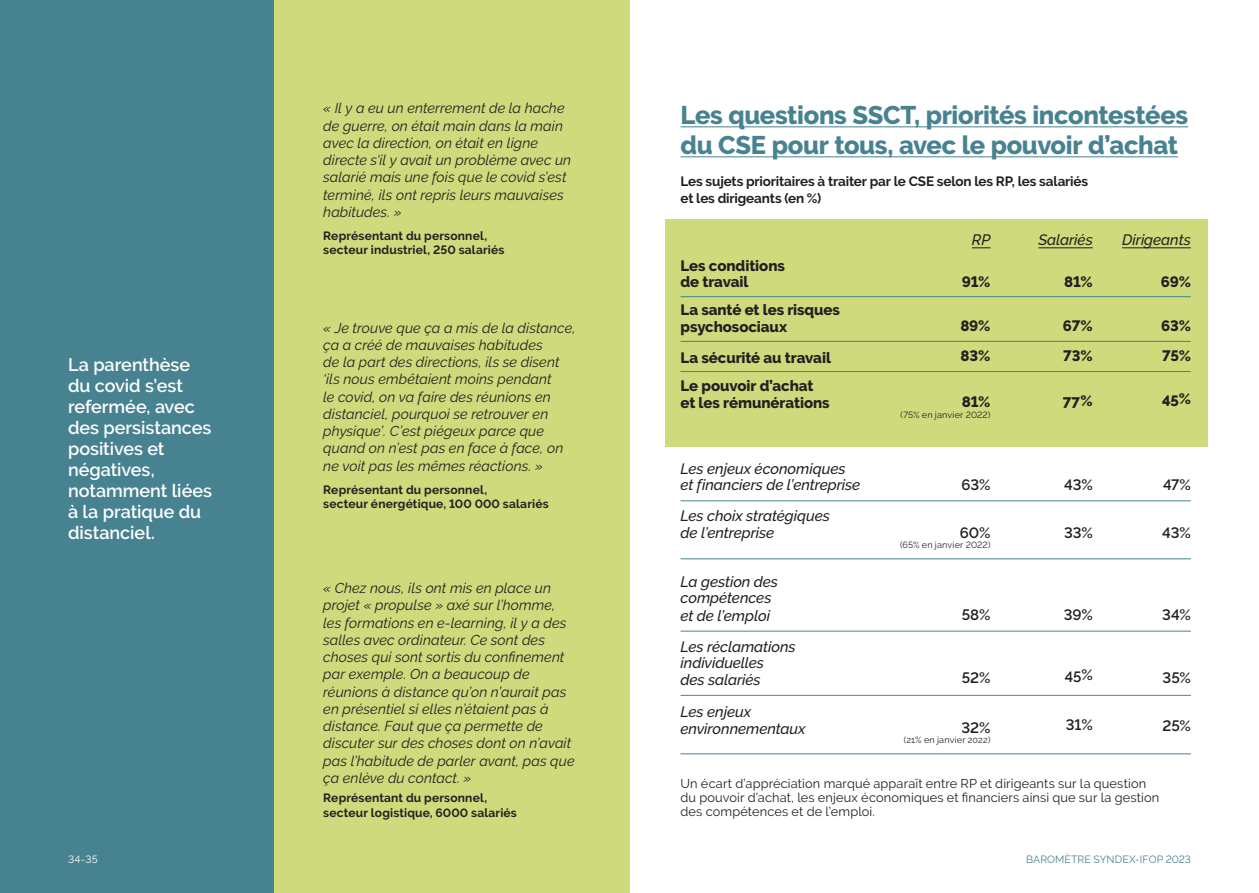
<style>
.page{position:relative;width:1259px;height:893px;background:#fff}
.page>*{position:absolute;margin:0;border:0;box-sizing:border-box;transform-origin:0 0}
.t1{font:800 25.5px/30px "Raleway";letter-spacing:-.015em;color:#478291}
.t2{font:600 18px/21px "Raleway";color:#fff}
.t3{font:italic 500 15px/16.5px "Raleway";letter-spacing:-.005em;color:#231f20}
.t4{font:800 15px/16.5px "Raleway";letter-spacing:-.005em;color:#231f20}
.t5{font:600 15px "Raleway";letter-spacing:-.005em;color:#231f20}
.t6{font:italic 14.25px/17.2px "Raleway";letter-spacing:.01em;color:#231f20}
.t7{font:700 13.5px/16.5px "Raleway";letter-spacing:-.01em;color:#231f20}
.t8{font:12.75px/14.2px "Raleway";letter-spacing:.01em;color:#231f20}
.t9{font:700 12px/14.4px "Raleway";letter-spacing:.015em;color:#231f20}
.t10{font:10.5px "Raleway";letter-spacing:.01em;color:#478291}
.t11{font:10.5px "Raleway";color:#fff}
.t12{font:9px "Raleway";letter-spacing:.025em;color:#231f20}
</style>
<div class="page">
<div style="left:665px;top:219px;width:543px;height:227px;background:#ceda7c"></div>
<div style="left:235px;top:0;width:394px;height:893px;background:#ceda7c"></div>
<div style="left:0;top:0;width:274px;height:893px;background:#478291"></div>
<hr style="left:680px;top:126px;width:508px;height:1px;background:#478291">
<hr style="left:680px;top:156px;width:498px;height:1px;background:#478291">
<hr style="left:1038px;top:247px;width:54px;height:1px;background:#231f20">
<svg style="left:972px;top:247px;width:18px;height:1px"></svg>
<hr style="left:1122px;top:247px;width:69px;height:1px;background:#231f20">
<hr style="left:680px;top:296px;width:511px;height:1px;background:#478291">
<hr style="left:680px;top:753px;width:511px;height:1px;background:#478291">
<hr style="left:680px;top:341px;width:511px;height:1px;background:#478291">
<hr style="left:680px;top:371px;width:511px;height:1px;background:#478291">
<hr style="left:680px;top:500px;width:511px;height:1px;background:#478291">
<hr style="left:680px;top:558px;width:511px;height:1px;background:#478291">
<hr style="left:680px;top:631px;width:511px;height:1px;background:#478291">
<hr style="left:680px;top:695px;width:511px;height:1px;background:#478291">
<p class="t2" style="left:68px;top:354px;width:145px">La parenthèse du covid s’est refermée, avec des persistances positives et négatives, notamment liées à la pratique du distanciel.</p>
<p class="t11" style="left:68px;top:853px;width:31px">34-35</p>
<p class="t6" style="left:323px;top:100px;width:249px">« Il y a eu un enterrement de la hache de guerre, on était main dans la main avec la direction, on était en ligne directe s'il y avait un problème avec un salarié mais une fois que le covid s’est terminé, ils ont repris leurs mauvaises habitudes. »</p>
<p class="t9" style="left:323px;top:228px;width:183px">Représentant du personnel, secteur industriel, 250 salariés</p>
<p class="t6" style="left:323px;top:319px;width:254px">« Je trouve que ça a mis de la distance, ça a créé de mauvaises habitudes<br>de la part des directions, ils se disent ‘ils nous embêtaient moins pendant<br>le covid, on va faire des réunions en distanciel, pourquoi se retrouver en physique’. C’est piégeux parce que quand on n’est pas en face à face, on ne voit pas les mêmes réactions. »</p>
<p class="t9" style="left:323px;top:482px;width:227px">Représentant du personnel,<br>secteur énergétique, 100 000 salariés</p>
<p class="t6" style="left:323px;top:579px;width:253px">« Chez nous, ils ont mis en place un projet « propulse » axé sur l’homme, les formations en e-learning, il y a des salles avec ordinateur. Ce sont des choses qui sont sortis du confinement par exemple. On a beaucoup de réunions à distance qu’on n’aurait pas en présentiel si elles n’étaient pas à distance. Faut que ça permette de discuter sur des choses dont on n’avait pas l’habitude de parler avant, pas que ça enlève du contact. »</p>
<p class="t9" style="left:323px;top:791px;width:195px">Représentant du personnel, secteur logistique, 6000 salariés</p>
<p class="t1" style="left:680px;top:100px;width:509px">Les questions SSCT, priorités incontestées du CSE pour tous, avec le pouvoir d’achat</p>
<p class="t7" style="left:680px;top:173px;width:409px">Les sujets prioritaires à traiter par le CSE selon les RP, les salariés et les dirigeants (en %)</p>
<p class="t3" style="left:972px;top:231px;width:20px">RP</p>
<p class="t3" style="left:1038px;top:231px;width:56px">Salariés</p>
<p class="t3" style="left:1122px;top:231px;width:70px">Dirigeants</p>
<p class="t4" style="left:680px;top:257px;width:106px">Les conditions de travail</p>
<p class="t4" style="left:680px;top:302px;width:161px">La santé et les risques psychosociaux</p>
<p class="t4" style="left:680px;top:350px;width:152px">La sécurité au travail</p>
<p class="t4" style="left:680px;top:378px;width:151px">Le pouvoir d’achat et les rémunérations</p>
<p class="t3" style="left:680px;top:460px;width:181px">Les enjeux économiques et financiers de l’entreprise</p>
<p class="t3" style="left:680px;top:508px;width:151px">Les choix stratégiques de l’entreprise</p>
<p class="t3" style="left:680px;top:573px;width:99px">La gestion des compétences et de l’emploi</p>
<p class="t3" style="left:680px;top:638px;width:117px">Les réclamations individuelles<br>des salariés</p>
<p class="t3" style="left:680px;top:703px;width:126px">Les enjeux environnementaux</p>
<p class="t4" style="left:962px;top:274px;width:30px">91%</p>
<p class="t4" style="left:960px;top:317px;width:32px">89%</p>
<p class="t4" style="left:960px;top:347px;width:31px">83%</p>
<p class="t4" style="left:961px;top:394px;width:30px">81%</p>
<p class="t12" style="left:900px;top:409px;width:91px">(75% en janvier 2022)</p>
<p class="t5" style="left:961px;top:476px;width:31px">63%</p>
<p class="t5" style="left:959px;top:524px;width:32px">60%</p>
<p class="t12" style="left:900px;top:540px;width:92px">(65% en janvier 2022)</p>
<p class="t5" style="left:961px;top:606px;width:30px">58%</p>
<p class="t5" style="left:962px;top:669px;width:30px">52%</p>
<p class="t5" style="left:961px;top:719px;width:30px">32%</p>
<p class="t12" style="left:903px;top:735px;width:88px">(21% en janvier 2022)</p>
<p class="t4" style="left:1064px;top:274px;width:30px">81%</p>
<p class="t4" style="left:1063px;top:317px;width:31px">67%</p>
<p class="t4" style="left:1063px;top:347px;width:31px">73%</p>
<p class="t4" style="left:1062px;top:392px;width:32px">77%</p>
<p class="t5" style="left:1064px;top:476px;width:30px">43%</p>
<p class="t5" style="left:1064px;top:524px;width:30px">33%</p>
<p class="t5" style="left:1063px;top:606px;width:31px">39%</p>
<p class="t5" style="left:1065px;top:666px;width:29px">45%</p>
<p class="t5" style="left:1066px;top:716px;width:28px">31%</p>
<p class="t4" style="left:1160px;top:274px;width:32px">69%</p>
<p class="t4" style="left:1161px;top:317px;width:31px">63%</p>
<p class="t4" style="left:1162px;top:347px;width:30px">75%</p>
<p class="t4" style="left:1162px;top:391px;width:30px">45%</p>
<p class="t5" style="left:1163px;top:476px;width:29px">47%</p>
<p class="t5" style="left:1162px;top:524px;width:30px">43%</p>
<p class="t5" style="left:1162px;top:606px;width:30px">34%</p>
<p class="t5" style="left:1162px;top:669px;width:30px">35%</p>
<p class="t5" style="left:1162px;top:717px;width:30px">25%</p>
<p class="t8" style="left:680px;top:776px;width:480px">Un écart d’appréciation marqué apparaît entre RP et dirigeants sur la question du pouvoir d’achat, les enjeux économiques et financiers ainsi que sur la gestion des compétences et de l’emploi.</p>
<p class="t10" style="left:1026px;top:853px;width:166px">BAROMÈTRE SYNDEX-IFOP 2023</p>
</div>
